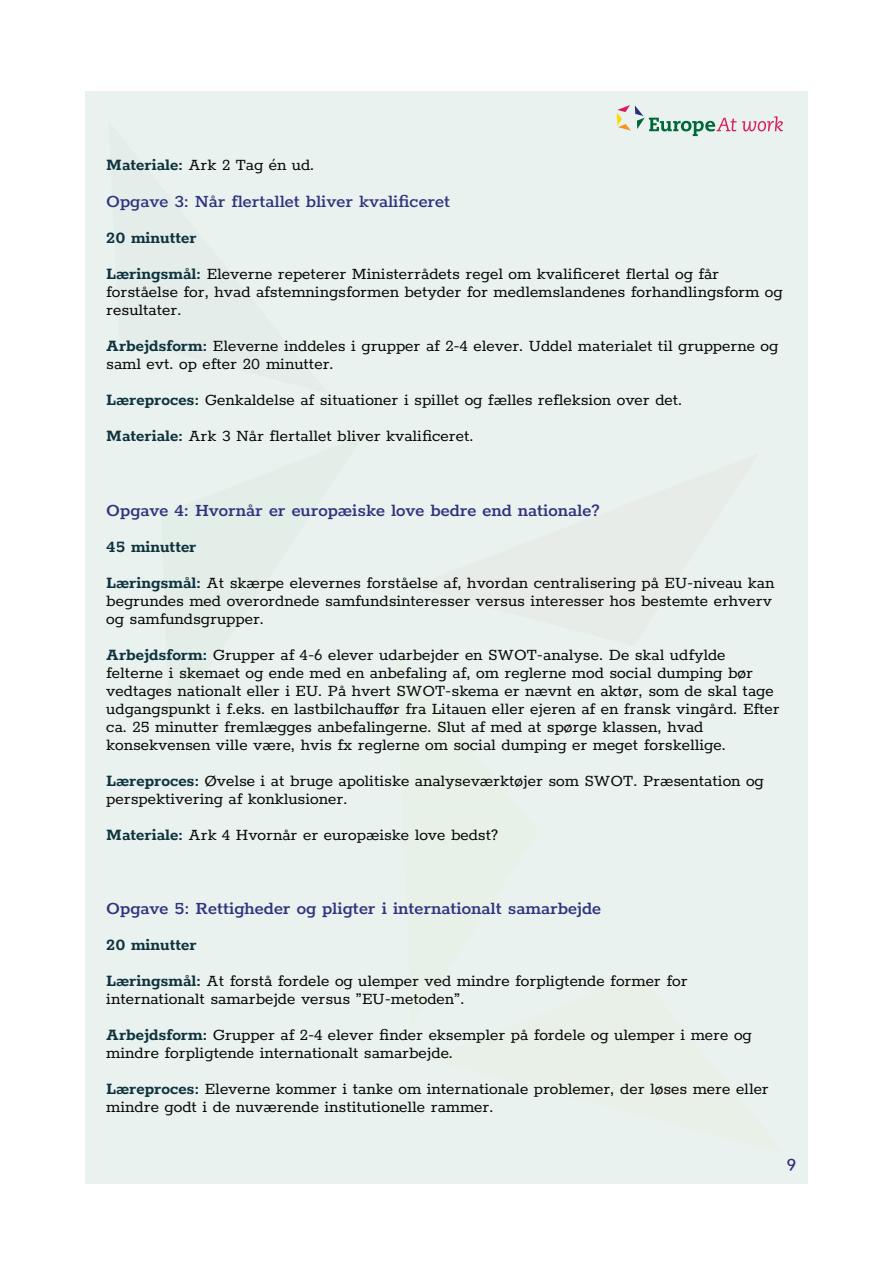
<style>
.page{position:relative;width:893px;height:1263px;background:#fff}
.page>*{position:absolute;margin:0;border:0;box-sizing:border-box;transform-origin:0 0}
.t1{font:600 19.5px "Rokkitt";color:#2d337d}
.t2{font:500 19.5px "Rokkitt";color:#2d337d}
.t3{font:18px/18px "Rokkitt";color:#080704}
.s1{font-weight:700;color:#0e333e}
</style>
<div class="page">
<div style="left:85px;top:91px;width:723px;height:1093px;background:#e9f2ee"></div>
<svg style="left:617px;top:105px;width:166px;height:31px"></svg>
<p class="t3" style="left:106px;top:156px;width:210px"><span class="s1">Materiale:</span> Ark 2 Tag én ud.</p>
<p class="t2" style="left:106px;top:191px;width:345px">Opgave 3: Når flertallet bliver kvalificeret</p>
<p class="t3" style="left:106px;top:221px;width:614px;line-height:36px"><span class="s1">20 minutter<br>Læringsmål:</span> Eleverne repeterer Ministerrådets regel om kvalificeret flertal og får</p>
<p class="t3" style="left:106px;top:284px;width:678px">forståelse for, hvad afstemningsformen betyder for medlemslandenes forhandlingsform og resultater.</p>
<p class="t3" style="left:106px;top:338px;width:673px"><span class="s1">Arbejdsform:</span> Eleverne inddeles i grupper af 2-4 elever. Uddel materialet til grupperne og saml evt. op efter 20 minutter.</p>
<p class="t3" style="left:106px;top:383px;width:578px;line-height:36px"><span class="s1">Læreproces:</span> Genkaldelse af situationer i spillet og fælles refleksion over det.<br><span class="s1">Materiale:</span> Ark 3 Når flertallet bliver kvalificeret.</p>
<p class="t1" style="left:106px;top:500px;width:495px">Opgave 4: Hvornår er europæiske love bedre end nationale?</p>
<p class="t3" style="left:106px;top:530px;width:670px;line-height:36px"><span class="s1">45 minutter<br>Læringsmål:</span> At skærpe elevernes forståelse af, hvordan centralisering på EU-niveau kan</p>
<p class="t3" style="left:106px;top:593px;width:667px">begrundes med overordnede samfundsinteresser versus interesser hos bestemte erhverv og samfundsgrupper.</p>
<p class="t3" style="left:106px;top:647px;width:675px"><span class="s1">Arbejdsform:</span> Grupper af 4-6 elever udarbejder en SWOT-analyse. De skal udfylde felterne i skemaet og ende med en anbefaling af, om reglerne mod social dumping bør vedtages nationalt eller i EU. På hvert SWOT-skema er nævnt en aktør, som de skal tage udgangspunkt i f.eks. en lastbilchauffør fra Litauen eller ejeren af en fransk vingård. Efter ca. 25 minutter fremlægges anbefalingerne. Slut af med at spørge klassen, hvad konsekvensen ville være, hvis fx reglerne om social dumping er meget forskellige.</p>
<p class="t3" style="left:106px;top:773px;width:659px"><span class="s1">Læreproces:</span> Øvelse i at bruge apolitiske analyseværktøjer som SWOT. Præsentation og perspektivering af konklusioner.</p>
<p class="t3" style="left:106px;top:827px;width:393px"><span class="s1">Materiale:</span> Ark 4 Hvornår er europæiske love bedst?</p>
<p class="t1" style="left:106px;top:898px;width:496px">Opgave 5: Rettigheder og pligter i internationalt samarbejde</p>
<p class="t3" style="left:106px;top:927px;width:583px;line-height:36px"><span class="s1">20 minutter<br>Læringsmål:</span> At forstå fordele og ulemper ved mindre forpligtende former for</p>
<p class="t3" style="left:106px;top:981px;width:647px;line-height:36px">internationalt samarbejde versus ”EU-metoden”.<br><span class="s1">Arbejdsform:</span> Grupper af 2-4 elever finder eksempler på fordele og ulemper i mere og</p>
<p class="t3" style="left:106px;top:1035px;width:664px;line-height:36px">mindre forpligtende internationalt samarbejde.<br><span class="s1">Læreproces:</span> Eleverne kommer i tanke om internationale problemer, der løses mere eller</p>
<p class="t3" style="left:106px;top:1098px;width:389px">mindre godt i de nuværende institutionelle rammer.</p>
<p class="t2" style="left:787px;top:1154px;width:11px">9</p>
</div>
